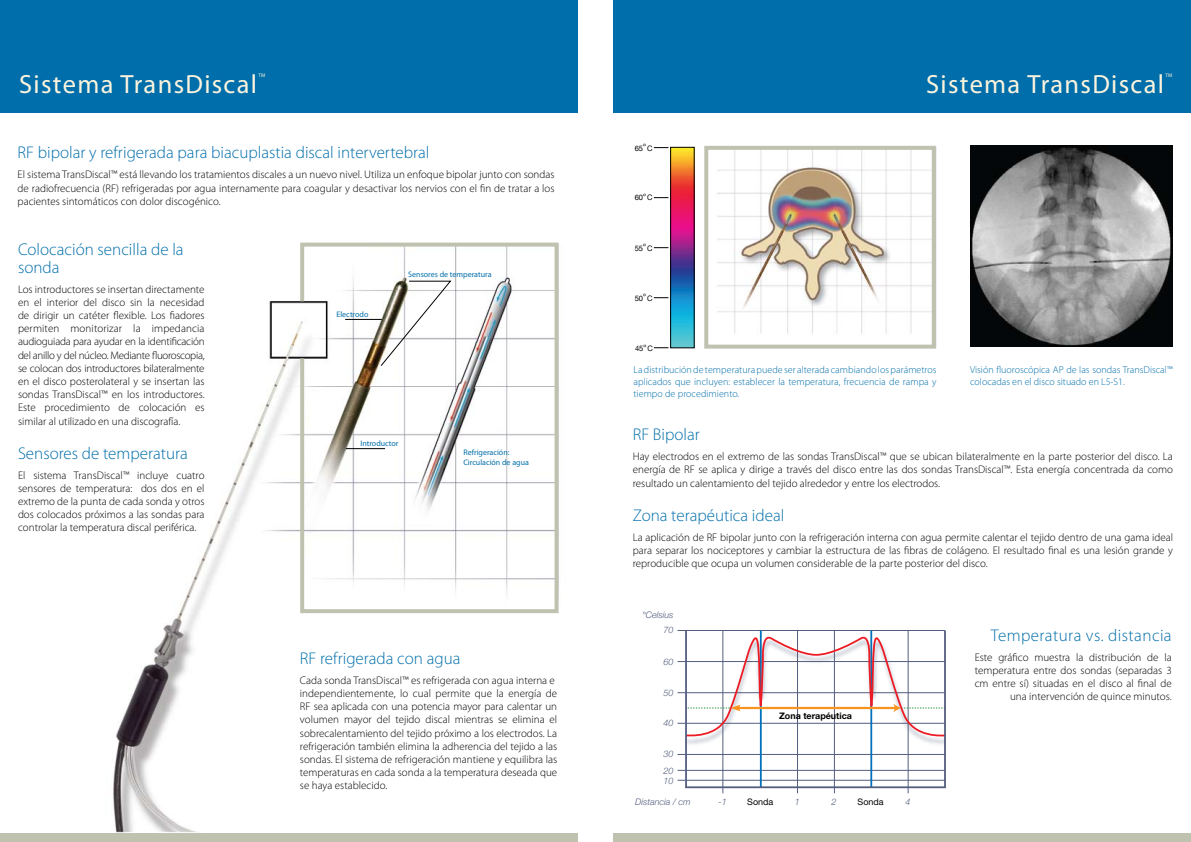
<style>
.page{position:relative;width:1191px;height:842px;background:#fff}
.page>*{position:absolute;margin:0;border:0;box-sizing:border-box;transform-origin:0 0}
.t1{font:26.4px "Myriad Pro";letter-spacing:.05em;color:#fcf4de}
.t2{font:300 17px/18px "Myriad Pro";color:#006eaa}
.t3{font:300 17px "Myriad Pro";letter-spacing:.025em;color:#006eaa}
.t4{font:300 11px/13.2px "Myriad Pro";color:#000;text-align:justify}
.t5{font:300 10px/12px "Myriad Pro";color:#006eaa;text-align:justify}
.t6{font:italic 300 9px/16.2px "Helvetica Neue";color:#535e7e}
.t7{font:700 9px "Helvetica Neue";color:#000}
.t8{font:9px "Helvetica Neue";color:#000}
.t9{font:8px/9.6px "Myriad Pro";color:#006eaa}
.t10{font:7.5px "Helvetica Neue";color:#000}
.t11{font:5.2px "Myriad Pro";color:#fcf4de}
</style>
<div class="page">
<img style="left:113px;top:301px;width:185px;height:530px">
<img style="left:971px;top:146px;width:201px;height:201px">
<hr style="left:722px;top:630px;width:1px;height:163px;background:#535e7e">
<hr style="left:797px;top:630px;width:1px;height:163px;background:#535e7e">
<hr style="left:834px;top:630px;width:1px;height:163px;background:#535e7e">
<hr style="left:908px;top:630px;width:1px;height:163px;background:#535e7e">
<hr style="left:677px;top:630px;width:268px;height:1px;background:#535e7e">
<hr style="left:677px;top:661px;width:268px;height:1px;background:#535e7e">
<hr style="left:677px;top:692px;width:268px;height:1px;background:#535e7e">
<hr style="left:677px;top:723px;width:268px;height:1px;background:#535e7e">
<hr style="left:677px;top:754px;width:268px;height:1px;background:#535e7e">
<hr style="left:677px;top:780px;width:268px;height:1px;background:#535e7e">
<hr style="left:677px;top:770px;width:268px;height:1px;background:#535e7e">
<svg style="left:684px;top:630px;width:262px;height:159px"></svg>
<hr style="left:944px;top:630px;width:2px;height:157px;background:#535e7e">
<img style="left:711px;top:145px;width:225px;height:189px">
<img style="left:672px;top:149px;width:20px;height:197px">
<div style="left:670px;top:147px;width:24px;height:201px;border:1px solid #000"></div>
<svg style="left:654px;top:147px;width:14px;height:1px"></svg>
<svg style="left:654px;top:197px;width:14px;height:1px"></svg>
<svg style="left:654px;top:247px;width:14px;height:1px"></svg>
<svg style="left:654px;top:297px;width:14px;height:1px"></svg>
<svg style="left:654px;top:347px;width:14px;height:1px"></svg>
<div style="left:704px;top:146px;width:232px;height:203px;border:4px solid #c0c2b0"></div>
<svg style="left:298px;top:242px;width:261px;height:372px"></svg>
<div style="left:0;top:833px;width:577px;height:9px;background:#c0c2b0"></div>
<div style="left:614px;top:833px;width:577px;height:9px;background:#c0c2b0"></div>
<div style="left:0;top:0;width:577px;height:112px;background:#006eaa"></div>
<div style="left:613px;top:0;width:578px;height:112px;background:#006eaa"></div>
<h1 class="t1" style="left:19px;top:68px;width:239px">Sistema TransDiscal</h1>
<p class="t11" style="left:258px;top:73px;width:9px">TM</p>
<h1 class="t1" style="left:926px;top:68px;width:239px">Sistema TransDiscal</h1>
<p class="t11" style="left:1165px;top:73px;width:9px">TM</p>
<h2 class="t2" style="left:18px;top:144px;width:413px">RF bipolar y refrigerada para biacuplastia discal intervertebral</h2>
<p class="t4" style="left:18px;top:168px;width:538px">El sistema TransDiscal™ está llevando los tratamientos discales a un nuevo nivel. Utiliza un enfoque bipolar junto con sondas de radiofrecuencia (RF) refrigeradas por agua internamente para coagular y desactivar los nervios con el fin de tratar a los pacientes sintomáticos con dolor discogénico.</p>
<h2 class="t2" style="left:18px;top:240px;width:167px">Colocación sencilla de la sonda</h2>
<p class="t4" style="left:18px;top:282px;width:188px">Los introductores se insertan directamente en el interior del disco sin la necesidad de dirigir un catéter flexible. Los fiadores permiten monitorizar la impedancia audioguiada para ayudar en la identificación del anillo y del núcleo. Mediante fluoroscopia, se colocan dos introductores bilateralmente en el disco posterolateral y se insertan las sondas TransDiscal™ en los introductores.<br>Este procedimiento de colocación es similar al utilizado en una discografía.</p>
<h2 class="t2" style="left:18px;top:444px;width:171px">Sensores de temperatura</h2>
<p class="t4" style="left:18px;top:468px;width:188px">El sistema TransDiscal™ incluye cuatro sensores de temperatura: dos dos en el extremo de la punta de cada sonda y otros dos colocados próximos a las sondas para controlar la temperatura discal periférica.</p>
<p class="t9" style="left:336px;top:309px;width:33px">Electrodo</p>
<p class="t9" style="left:408px;top:269px;width:85px">Sensores de temperatura</p>
<p class="t9" style="left:360px;top:438px;width:40px">Introductor</p>
<p class="t9" style="left:463px;top:448px;width:67px">Refrigeración:<br>Circulación de agua</p>
<h2 class="t2" style="left:300px;top:649px;width:162px">RF refrigerada con agua</h2>
<p class="t4" style="left:300px;top:673px;width:259px;text-align:left">Cada sonda TransDiscal™ es refrigerada con agua interna e independientemente, lo cual permite que la energía de RF sea aplicada con una potencia mayor para calentar un volumen mayor del tejido discal mientras se elimina el sobrecalentamiento del tejido próximo a los electrodos. La refrigeración también elimina la adherencia del tejido a las sondas. El sistema de refrigeración mantiene y equilibra las temperaturas en cada sonda a la temperatura deseada que se haya establecido.</p>
<p class="t10" style="left:634px;top:144px;width:20px">6 5 C<sup>º</sup></p>
<p class="t10" style="left:634px;top:193px;width:20px">6 0 C<sup>º</sup></p>
<p class="t10" style="left:634px;top:243px;width:20px">5 5 C<sup>º</sup></p>
<p class="t10" style="left:634px;top:293px;width:20px">5 0 C<sup>º</sup></p>
<p class="t10" style="left:635px;top:344px;width:20px">4 5 C<sup>º</sup></p>
<p class="t5" style="left:633px;top:364px;width:305px">La distribución de temperatura puede ser alterada cambiando los parámetros aplicados que incluyen: establecer la temperatura, frecuencia de rampa y tiempo de procedimiento.</p>
<p class="t5" style="left:970px;top:363px;width:204px">Visión fluoroscópica AP de las sondas TransDiscal™ colocadas en el disco situado en L5-S1.</p>
<h2 class="t2" style="left:633px;top:425px;width:69px">RF Bipolar</h2>
<p class="t4" style="left:633px;top:450px;width:542px">Hay electrodos en el extremo de las sondas TransDiscal™ que se ubican bilateralmente en la parte posterior del disco. La energía de RF se aplica y dirige a través del disco entre las dos sondas TransDiscal™. Esta energía concentrada da como resultado un calentamiento del tejido alrededor y entre los electrodos.</p>
<h2 class="t2" style="left:633px;top:506px;width:153px">Zona terapéutica ideal</h2>
<p class="t4" style="left:633px;top:530px;width:542px">La aplicación de RF bipolar junto con la refrigeración interna con agua permite calentar el tejido dentro de una gama ideal para separar los nociceptores y cambiar la estructura de las fibras de colágeno. El resultado final es una lesión grande y reproducible que ocupa un volumen considerable de la parte posterior del disco.</p>
<p class="t6" style="left:642px;top:607px;width:33px">°Celsius</p>
<p class="t6" style="left:663px;top:621px;width:11px">70</p>
<p class="t6" style="left:663px;top:653px;width:11px">60</p>
<p class="t6" style="left:663px;top:684px;width:11px">50</p>
<p class="t6" style="left:663px;top:714px;width:11px">40</p>
<p class="t6" style="left:663px;top:746px;width:11px">30<br>20</p>
<p class="t6" style="left:663px;top:772px;width:11px">10</p>
<p class="t6" style="left:635px;top:793px;width:57px">Distancia / cm</p>
<p class="t6" style="left:718px;top:794px;width:10px">-1</p>
<p class="t8" style="left:747px;top:796px;width:28px">Sonda</p>
<p class="t6" style="left:794px;top:794px;width:6px">1</p>
<p class="t6" style="left:831px;top:794px;width:6px">2</p>
<p class="t8" style="left:857px;top:796px;width:28px">Sonda</p>
<p class="t6" style="left:905px;top:794px;width:6px">4</p>
<p class="t7" style="left:779px;top:710px;width:75px">Zona terapéutica</p>
<h2 class="t3" style="left:990px;top:625px;width:182px">Temperatura vs. distancia</h2>
<p class="t4" style="left:974px;top:650px;width:198px;text-align:right">Este gráfico muestra la distribución de la temperatura entre dos sondas (separadas 3 cm entre sí) situadas en el disco al final de una intervención de quince minutos.</p>
</div>
